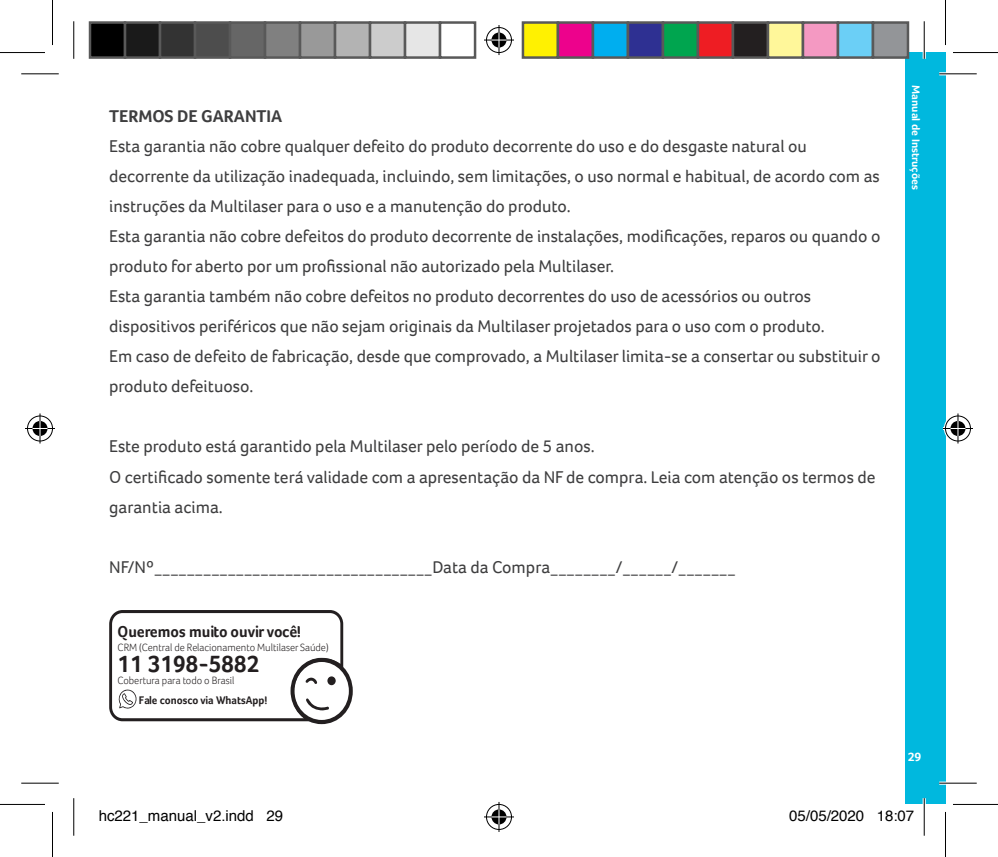
<style>
.page{position:relative;width:998px;height:857px;background:#fff}
.page>*{position:absolute;margin:0;border:0;box-sizing:border-box;transform-origin:0 0}
.t1{font:700 24.5px "Foco Corp";color:#231f20;scale:.94 1}
.t2{font:17.5px/30px "Foco";color:#3e3e3f}
.t3{font:700 17.5px "Foco";color:#3e3e3f}
.t4{font:700 16.25px "Foco Corp";color:#231f20;scale:.94 1}
.t5{font:15px "Helvetica";color:#000}
.t6{font:700 12.5px "Foco Corp";color:#fff}
.t7{font:700 11.25px "Foco Corp";color:#231f20;scale:.94 1}
.t8{font:700 11.25px "Foco Corp";color:#fff}
.t9{font:300 10.75px "Foco Corp";color:#231f20;scale:.94 1}
</style>
<div class="page">
<div style="left:905px;top:52px;width:40px;height:752px;background:#00b8de"></div>
<svg style="left:109px;top:610px;width:244px;height:113px"></svg>
<hr style="left:939px;top:72px;width:38px;height:3px;background:#fff">
<hr style="left:939px;top:781px;width:38px;height:3px;background:#fff">
<hr style="left:923px;top:21px;width:3px;height:38px;background:#fff">
<hr style="left:923px;top:797px;width:3px;height:38px;background:#fff">
<hr style="left:21px;top:73px;width:38px;height:1px;background:#000">
<hr style="left:939px;top:73px;width:38px;height:1px;background:#000">
<hr style="left:21px;top:782px;width:38px;height:1px;background:#000">
<hr style="left:939px;top:782px;width:38px;height:1px;background:#000">
<hr style="left:73px;top:21px;width:1px;height:38px;background:#000">
<hr style="left:73px;top:797px;width:1px;height:38px;background:#000">
<hr style="left:924px;top:21px;width:1px;height:38px;background:#000">
<hr style="left:924px;top:797px;width:1px;height:38px;background:#000">
<hr style="left:0;top:52px;width:45px;height:1px;background:#000">
<hr style="left:953px;top:52px;width:45px;height:1px;background:#000">
<hr style="left:0;top:803px;width:45px;height:1px;background:#000">
<hr style="left:953px;top:803px;width:45px;height:1px;background:#000">
<hr style="left:52px;top:0;width:1px;height:45px;background:#000">
<hr style="left:52px;top:811px;width:1px;height:45px;background:#000">
<hr style="left:945px;top:0;width:1px;height:45px;background:#000">
<hr style="left:945px;top:811px;width:1px;height:45px;background:#000">
<div style="left:485px;top:26px;width:28px;height:28px;border:3px solid #fff;border-radius:50%"></div>
<svg style="left:484px;top:38px;width:30px;height:4px"></svg>
<svg style="left:497px;top:25px;width:4px;height:30px"></svg>
<div style="left:490px;top:31px;width:18px;height:18px;border:3px solid #fff;border-radius:50%"></div>
<div style="left:486px;top:27px;width:26px;height:26px;border:1px solid #000;border-radius:50%"></div>
<hr style="left:484px;top:40px;width:30px;height:1px;background:#000">
<hr style="left:499px;top:25px;width:1px;height:30px;background:#000">
<svg style="left:491px;top:33px;width:15px;height:15px"></svg>
<div style="left:485px;top:802px;width:28px;height:28px;border:3px solid #fff;border-radius:50%"></div>
<hr style="left:484px;top:815px;width:30px;height:3px;background:#fff">
<svg style="left:497px;top:802px;width:4px;height:29px"></svg>
<div style="left:490px;top:807px;width:18px;height:18px;border:3px solid #fff;border-radius:50%"></div>
<div style="left:486px;top:803px;width:26px;height:26px;border:1px solid #000;border-radius:50%"></div>
<hr style="left:484px;top:816px;width:30px;height:1px;background:#000">
<hr style="left:499px;top:801px;width:1px;height:30px;background:#000">
<svg style="left:491px;top:809px;width:15px;height:15px"></svg>
<div style="left:26px;top:414px;width:28px;height:28px;border:3px solid #fff;border-radius:50%"></div>
<hr style="left:25px;top:427px;width:30px;height:3px;background:#fff">
<svg style="left:38px;top:413px;width:4px;height:30px"></svg>
<div style="left:31px;top:419px;width:18px;height:18px;border:3px solid #fff;border-radius:50%"></div>
<div style="left:27px;top:415px;width:26px;height:26px;border:1px solid #000;border-radius:50%"></div>
<hr style="left:25px;top:428px;width:30px;height:1px;background:#000">
<hr style="left:40px;top:413px;width:1px;height:30px;background:#000">
<svg style="left:33px;top:421px;width:15px;height:15px"></svg>
<div style="left:944px;top:414px;width:28px;height:28px;border:3px solid #fff;border-radius:50%"></div>
<hr style="left:943px;top:427px;width:30px;height:3px;background:#fff">
<hr style="left:956px;top:413px;width:3px;height:30px;background:#fff">
<div style="left:949px;top:419px;width:18px;height:18px;border:3px solid #fff;border-radius:50%"></div>
<div style="left:945px;top:415px;width:26px;height:26px;border:1px solid #000;border-radius:50%"></div>
<hr style="left:943px;top:428px;width:30px;height:1px;background:#000">
<hr style="left:957px;top:413px;width:1px;height:30px;background:#000">
<svg style="left:950px;top:421px;width:15px;height:15px"></svg>
<div style="left:90px;top:23px;width:35px;height:35px;background:#000"></div>
<div style="left:89px;top:21px;width:37px;height:38px;border:2px solid #595959"></div>
<div style="left:125px;top:23px;width:35px;height:35px;background:#1a1a1a"></div>
<div style="left:124px;top:21px;width:37px;height:38px;border:2px solid #595959"></div>
<div style="left:160px;top:23px;width:35px;height:35px;background:#333"></div>
<div style="left:159px;top:21px;width:37px;height:38px;border:2px solid #595959"></div>
<div style="left:195px;top:23px;width:35px;height:35px;background:#4d4d4d"></div>
<div style="left:194px;top:21px;width:37px;height:38px;border:2px solid #595959"></div>
<div style="left:230px;top:23px;width:35px;height:35px;background:#666"></div>
<div style="left:229px;top:21px;width:37px;height:38px;border:2px solid #595959"></div>
<div style="left:265px;top:23px;width:35px;height:35px;background:#808080"></div>
<div style="left:264px;top:21px;width:37px;height:38px;border:2px solid #595959"></div>
<div style="left:300px;top:23px;width:35px;height:35px;background:#999"></div>
<div style="left:299px;top:21px;width:37px;height:38px;border:2px solid #595959"></div>
<div style="left:335px;top:23px;width:35px;height:35px;background:#b3b3b3"></div>
<div style="left:334px;top:21px;width:37px;height:38px;border:2px solid #595959"></div>
<div style="left:370px;top:23px;width:35px;height:35px;background:#ccc"></div>
<div style="left:369px;top:21px;width:37px;height:38px;border:2px solid #595959"></div>
<div style="left:405px;top:23px;width:35px;height:35px;background:#e6e6e6"></div>
<div style="left:404px;top:21px;width:37px;height:38px;border:2px solid #595959"></div>
<div style="left:439px;top:21px;width:37px;height:38px;border:2px solid #595959"></div>
<div style="left:523px;top:23px;width:35px;height:35px;background:#fff101"></div>
<div style="left:522px;top:21px;width:37px;height:38px;border:2px solid #595959"></div>
<div style="left:558px;top:23px;width:35px;height:35px;background:#ed028c"></div>
<div style="left:557px;top:21px;width:37px;height:38px;border:2px solid #595959"></div>
<div style="left:593px;top:23px;width:35px;height:35px;background:#00aeef"></div>
<div style="left:592px;top:21px;width:37px;height:38px;border:2px solid #595959"></div>
<div style="left:628px;top:23px;width:35px;height:35px;background:#2e3092"></div>
<div style="left:627px;top:21px;width:37px;height:38px;border:2px solid #595959"></div>
<div style="left:663px;top:23px;width:35px;height:35px;background:#00a54f"></div>
<div style="left:662px;top:21px;width:37px;height:38px;border:2px solid #595959"></div>
<div style="left:698px;top:23px;width:35px;height:35px;background:#ee1d23"></div>
<div style="left:697px;top:21px;width:37px;height:38px;border:2px solid #595959"></div>
<div style="left:733px;top:23px;width:35px;height:35px;background:#231f20"></div>
<div style="left:732px;top:21px;width:37px;height:38px;border:2px solid #595959"></div>
<div style="left:768px;top:23px;width:35px;height:35px;background:#fff79a"></div>
<div style="left:767px;top:21px;width:37px;height:38px;border:2px solid #595959"></div>
<div style="left:803px;top:23px;width:35px;height:35px;background:#f499c2"></div>
<div style="left:802px;top:21px;width:37px;height:38px;border:2px solid #595959"></div>
<div style="left:838px;top:23px;width:35px;height:35px;background:#6bcff6"></div>
<div style="left:837px;top:21px;width:37px;height:38px;border:2px solid #595959"></div>
<div style="left:873px;top:23px;width:35px;height:35px;background:#939598"></div>
<div style="left:872px;top:21px;width:37px;height:38px;border:2px solid #595959"></div>
<p class="t3" style="left:109px;top:105px;width:175px">TERMOS DE GARANTIA</p>
<p class="t2" style="left:109px;top:131px;width:772px">Esta garantia não cobre qualquer defeito do produto decorrente do uso e do desgaste natural ou decorrente da utilização inadequada, incluindo, sem limitações, o uso normal e habitual, de acordo com as instruções da Multilaser para o uso e a manutenção do produto.</p>
<p class="t2" style="left:109px;top:221px;width:773px">Esta garantia não cobre defeitos do produto decorrente de instalações, modificações, reparos ou quando o produto for aberto por um profissional não autorizado pela Multilaser.</p>
<p class="t2" style="left:109px;top:281px;width:717px">Esta garantia também não cobre defeitos no produto decorrentes do uso de acessórios ou outros dispositivos periféricos que não sejam originais da Multilaser projetados para o uso com o produto.</p>
<p class="t2" style="left:109px;top:341px;width:773px">Em caso de defeito de fabricação, desde que comprovado, a Multilaser limita-se a consertar ou substituir o produto defeituoso.</p>
<p class="t2" style="left:109px;top:431px;width:487px">Este produto está garantido pela Multilaser pelo período de 5 anos.</p>
<p class="t2" style="left:109px;top:461px;width:768px">O certificado somente terá validade com a apresentação da NF de compra. Leia com atenção os termos de garantia acima.</p>
<p class="t2" style="left:109px;top:551px;width:628px">NF/Nº__________________________________Data da Compra________/______/_______</p>
<p class="t4" style="left:118px;top:621px;width:197px">Queremos muito ouvir você!</p>
<p class="t9" style="left:118px;top:641px;width:226px">CRM (Central de Relacionamento Multilaser Saúde)</p>
<h1 class="t1" style="left:118px;top:649px;width:152px">11 3198-5882</h1>
<p class="t9" style="left:118px;top:674px;width:126px">Cobertura para todo o Brasil</p>
<p class="t7" style="left:139px;top:693px;width:138px">Fale conosco via WhatsApp!</p>
<p class="t8" style="left:923px;top:85px;width:106px;rotate:90deg">Manual de Instruções</p>
<p class="t6" style="left:908px;top:748px;width:15px">29</p>
<p class="t5" style="left:99px;top:803px;width:186px">hc221_manual_v2.indd 29</p>
<p class="t5" style="left:789px;top:803px;width:127px">05/05/2020 18:07</p>
</div>
